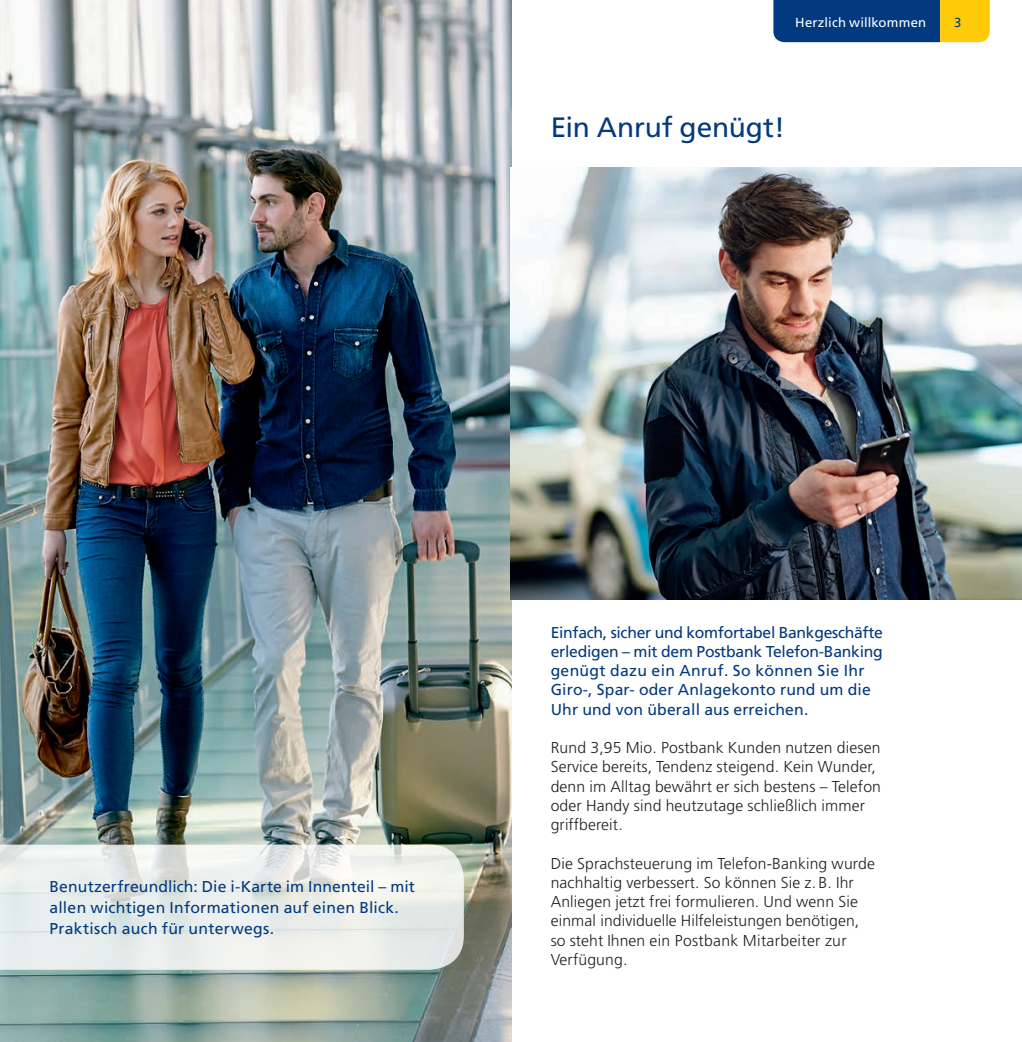
<style>
.page{position:relative;width:1022px;height:1042px;background:#fff}
.page>*{position:absolute;margin:0;border:0;box-sizing:border-box;transform-origin:0 0}
.t1{font:28px "Frutiger LT Std";letter-spacing:-.005em;color:#03397e}
.t2{font:300 15.75px/19.2px "Frutiger LT Std";letter-spacing:.01em;color:#231f20}
.t3{font:15.75px/19.2px "Frutiger LT Std";letter-spacing:.01em;color:#03397e}
.t4{font:13.12px "Frutiger LT Std";letter-spacing:.015em;color:#fff}
.t5{font:13.12px "Frutiger LT Std";color:#03397e}
</style>
<div class="page">
<img style="left:0;top:0;width:511px;height:1042px">
<svg style="left:773px;top:0;width:217px;height:42px;background:#3d5b64"></svg>
<img style="left:511px;top:167px;width:511px;height:432px">
<svg style="left:0;top:844px;width:464px;height:126px;fill:#e9efed"></svg>
<p class="t4" style="left:795px;top:15px;width:132px">Herzlich willkommen</p>
<p class="t5" style="left:954px;top:15px;width:9px">3</p>
<h1 class="t1" style="left:551px;top:111px;width:236px">Ein Anruf genügt!</h1>
<p class="t3" style="left:50px;top:876px;width:367px;line-height:21px">Benutzerfreundlich: Die i-Karte im Innenteil – mit allen wichtigen Informationen auf einen Blick.<br>Praktisch auch für unterwegs.</p>
<p class="t3" style="left:551px;top:622px;width:334px">Einfach, sicher und komfortabel Bankgeschäfte erledigen – mit dem Postbank Telefon-Banking genügt dazu ein Anruf. So können Sie Ihr Giro-, Spar- oder Anlagekonto rund um die Uhr und von überall aus erreichen.</p>
<p class="t2" style="left:551px;top:738px;width:332px">Rund 3,95 Mio. Postbank Kunden nutzen diesen Service bereits, Tendenz steigend. Kein Wunder, denn im Alltag bewährt er sich bestens – Telefon oder Handy sind heutzutage schließlich immer griffbereit.</p>
<p class="t2" style="left:551px;top:854px;width:326px">Die Sprachsteuerung im Telefon-Banking wurde nachhaltig verbessert. So können Sie z. B. Ihr Anliegen jetzt frei formulieren. Und wenn Sie einmal individuelle Hilfeleistungen benötigen, so steht Ihnen ein Postbank Mitarbeiter zur Verfügung.</p>
</div>
